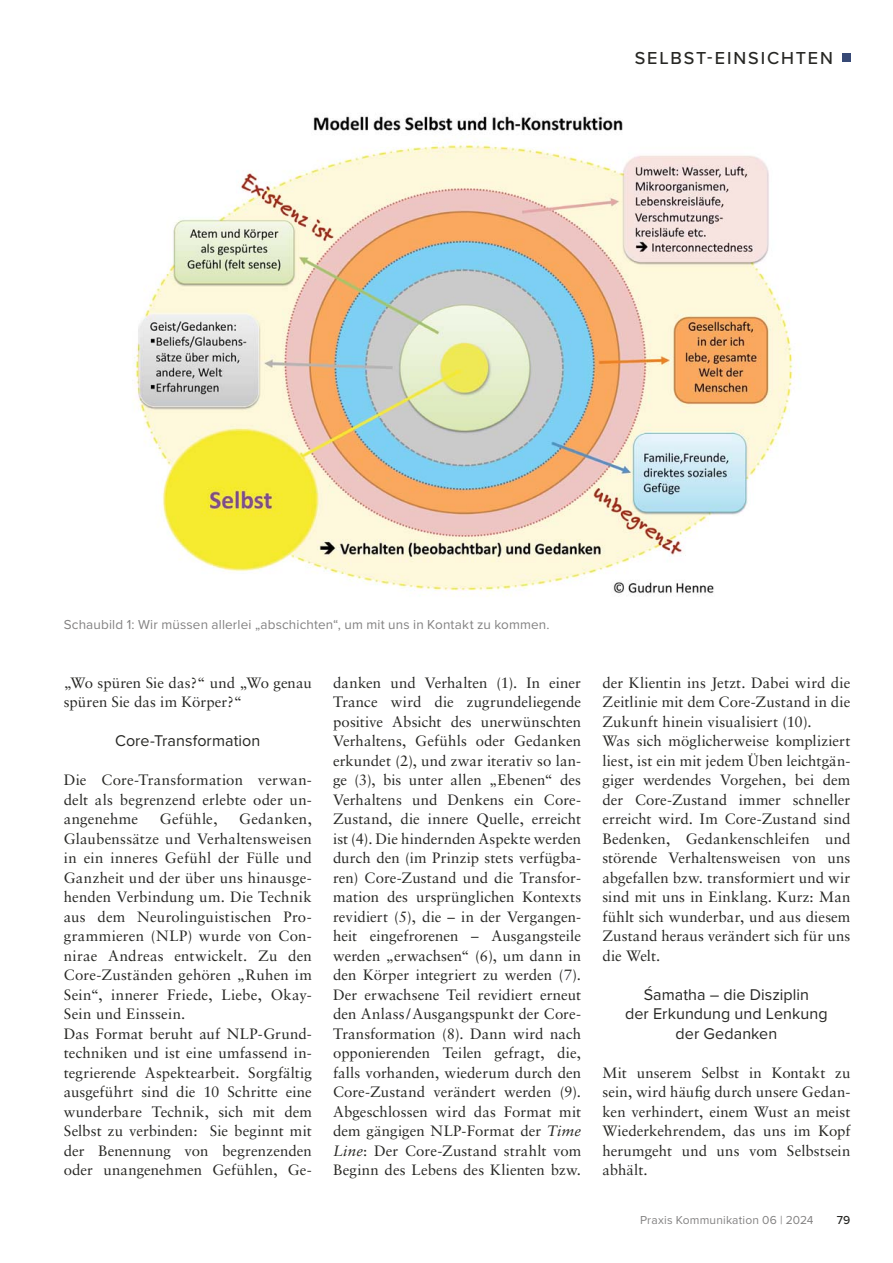
<style>
.page{position:relative;width:893px;height:1263px;background:#fff}
.page>*{position:absolute;margin:0;border:0;box-sizing:border-box;transform-origin:0 0}
.t1{font:500 18px "Proxima Nova";letter-spacing:.105em;color:#272724}
.t2{font:16.2px/19.5px "Proxima Nova";letter-spacing:.005em;color:#272724;text-align:center}
.t3{font:15px/19.5px "Sabon LT Pro";letter-spacing:.01em;color:#272724}
.t4{font:15px "Sabon LT Pro";letter-spacing:.03em;color:#272724}
.t5{font:13.5px "Proxima Nova";letter-spacing:.01em;color:#838282}
.t6{font:12px "Proxima Nova";letter-spacing:.015em;color:#838282}
.t7{font:500 12px "Proxima Nova";color:#272724}
.s1{font-style:italic}
</style>
<div class="page">
<div style="left:841px;top:53px;width:9px;height:9px;background:#374976"></div>
<img style="left:134px;top:116px;width:666px;height:481px">
<p class="t1" style="left:635px;top:51px;width:200px">SELBST-EINSICHTEN</p>
<p class="t5" style="left:64px;top:620px;width:487px">Schaubild 1: Wir müssen allerlei „abschichten“, um mit uns in Kontakt zu kommen.</p>
<p class="t3" style="left:64px;top:674px;width:249px">„Wo spüren Sie das?“ und „Wo genau spüren Sie das im Körper?“</p>
<p class="t2" style="left:115px;top:733px;width:147px">Core-Transformation</p>
<p class="t3" style="left:64px;top:772px;width:250px;text-align:justify">Die Core-Transformation verwan&shy;delt als begrenzend erlebte oder un&shy;angenehme</p>
<p class="t3" style="left:64px;top:811px;width:250px;text-indent:175px">Gedanken,<br>Glaubenssätze und Verhaltensweisen in ein inneres Gefühl der Fülle und<br>Ganzheit und der über uns hinausge&shy;henden Verbindung um. Die Technik aus dem Neurolinguistischen Pro&shy;grammieren (NLP) wurde von Con&shy;nirae Andreas entwickelt. Zu den<br>Core-Zuständen gehören „Ruhen im<br>Sein“, innerer Friede, Liebe, Okay-<br>Sein und Einssein.<br>Das Format beruht auf NLP-Grund&shy;techniken und ist eine umfassend in&shy;tegrierende Aspektearbeit. Sorgfältig ausgeführt sind die 10 Schritte eine wunderbare Technik, sich mit dem<br>Selbst zu verbinden: Sie beginnt mit der Benennung von begrenzenden oder unangenehmen Gefühlen, Ge-</p>
<p class="t4" style="left:160px;top:813px;width:59px">Gefühle,</p>
<p class="t3" style="left:333px;top:674px;width:250px;text-align:justify">danken und Verhalten (1). In einer Trance wird die zugrundeliegende positive Absicht des unerwünschten Verhaltens, Gefühls oder Gedanken erkundet (2), und zwar iterativ so lan&shy;ge (3), bis unter allen „Ebenen“ des Verhaltens und Denkens ein Core-Zustand, die innere Quelle, erreicht ist (4). Die hindernden Aspekte werden durch den (im Prinzip stets verfügba&shy;ren) Core-Zustand und die Transfor&shy;mation des ursprünglichen Kontexts revidiert (5), die – in der Vergangen&shy;heit eingefrorenen – Ausgangsteile werden „erwachsen“ (6), um dann in den Körper integriert zu werden (7).<br>Der erwachsene Teil revidiert erneut den Anlass / Ausgangspunkt der Core-Transformation (8). Dann wird nach opponierenden Teilen gefragt, die, falls vorhanden, wiederum durch den Core-Zustand verändert werden (9).<br>Abgeschlossen wird das Format mit dem gängigen NLP-Format der <span class="s1">Time Line</span>: Der Core-Zustand strahlt vom Beginn des Lebens des Klienten bzw.</p>
<p class="t3" style="left:602px;top:674px;width:250px">der Klientin ins Jetzt. Dabei wird die Zeitlinie mit dem Core-Zustand in die Zukunft hinein visualisiert (10).<br>Was sich möglicherweise kompliziert liest, ist ein mit jedem Üben leichtgän&shy;giger werdendes Vorgehen, bei dem der Core-Zustand immer schneller erreicht wird. Im Core-Zustand sind Bedenken, Gedankenschleifen und störende Verhaltensweisen von uns abgefallen bzw. transformiert und wir sind mit uns in Einklang. Kurz: Man fühlt sich wunderbar, und aus diesem Zustand heraus verändert sich für uns die Welt.</p>
<p class="t2" style="left:625px;top:986px;width:204px">Śamatha – die Disziplin<br>der Erkundung und Lenkung der Gedanken</p>
<p class="t3" style="left:602px;top:1064px;width:250px;text-align:justify">Mit unserem Selbst in Kontakt zu sein, wird häufig durch unsere Gedan&shy;ken verhindert, einem Wust an meist Wiederkehrendem, das uns im Kopf herumgeht und uns vom Selbstsein abhält.</p>
<p class="t6" style="left:640px;top:1215px;width:175px">Praxis Kommunikation 06 | 2024</p>
<p class="t7" style="left:837px;top:1215px;width:15px">79</p>
</div>
